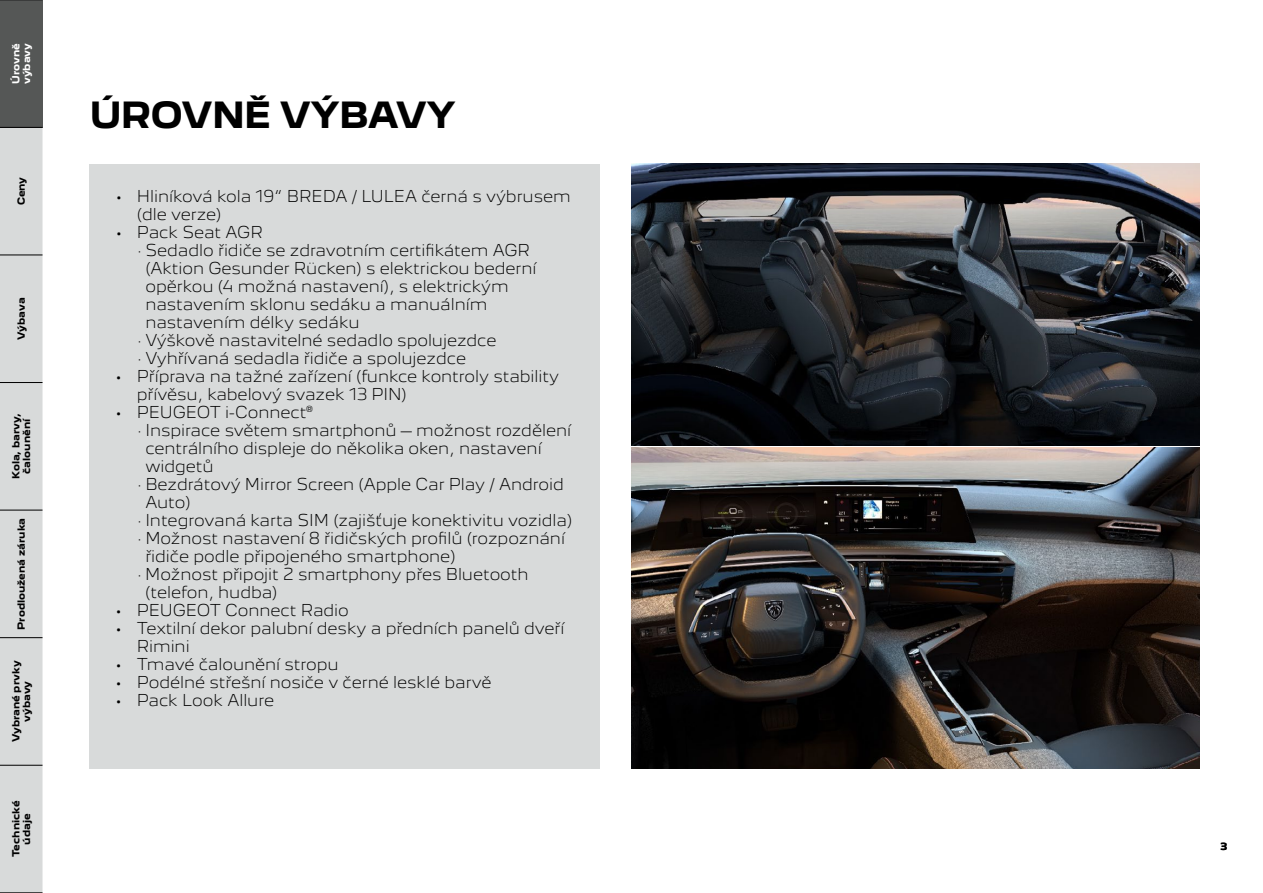
<style>
.page{position:relative;width:1263px;height:893px;background:#fff}
.page>*{position:absolute;margin:0;border:0;box-sizing:border-box;transform-origin:0 0}
.t1{font:700 33px "Peugeot New";letter-spacing:-.02em;color:#000}
.t2{font:300 15px/18px "Peugeot New";letter-spacing:-.005em;color:#000}
.t3{font:700 9px/10.8px "Peugeot New";color:#000;text-align:center}
.t4{font:700 9px/10.8px "Peugeot New";color:#fff}
</style>
<div class="page">
<img style="left:631px;top:448px;width:568px;height:320px">
<div style="left:90px;top:164px;width:510px;height:604px;background:#d8dada"></div>
<img style="left:631px;top:164px;width:568px;height:281px">
<div style="left:0;top:128px;width:43px;height:764px;background:#d8dada"></div>
<div style="left:0;top:0;width:43px;height:127px;background:#555756"></div>
<hr style="left:0;top:892px;width:43px;height:1px;background:#000">
<hr style="left:0;top:765px;width:43px;height:1px;background:#000">
<hr style="left:0;top:637px;width:43px;height:1px;background:#000">
<hr style="left:0;top:510px;width:43px;height:1px;background:#000">
<hr style="left:0;top:382px;width:43px;height:1px;background:#000">
<hr style="left:0;top:255px;width:43px;height:1px;background:#000">
<hr style="left:0;top:127px;width:43px;height:1px;background:#000">
<hr style="left:0;top:0;width:43px;height:1px;background:#000">
<p class="t4" style="left:10px;top:84px;width:43px;rotate:-90deg">Úrovně výbavy</p>
<p class="t3" style="left:15px;top:205px;width:30px;rotate:-90deg">Ceny</p>
<p class="t3" style="left:15px;top:340px;width:44px;rotate:-90deg">Výbava</p>
<p class="t3" style="left:10px;top:479px;width:67px;rotate:-90deg">Kola, barvy, čalounění</p>
<p class="t3" style="left:15px;top:630px;width:113px;rotate:-90deg">Prodloužená záruka</p>
<p class="t3" style="left:10px;top:742px;width:83px;rotate:-90deg">Vybrané prvky výbavy</p>
<p class="t3" style="left:10px;top:857px;width:58px;rotate:-90deg">Technické údaje</p>
<h1 class="t1" style="left:90px;top:87px;width:368px">ÚROVNĚ VÝBAVY</h1>
<p class="t2" style="left:137px;top:186px;width:435px;text-indent:-21px">• Hliníková kola 19“ BREDA / LULEA černá s výbrusem (dle verze)</p>
<p class="t2" style="left:116px;top:222px;width:149px">• Pack Seat AGR</p>
<p class="t2" style="left:137px;top:240px;width:395px">· Sedadlo řidiče se zdravotním certifikátem AGR</p>
<p class="t2" style="left:145px;top:258px;width:393px">(Aktion Gesunder Rücken) s elektrickou bederní</p>
<p class="t2" style="left:145px;top:276px;width:365px">opěrkou (4 možná nastavení), s elektrickým</p>
<p class="t2" style="left:145px;top:294px;width:343px">nastavením sklonu sedáku a manuálním</p>
<p class="t2" style="left:145px;top:312px;width:216px">nastavením délky sedáku</p>
<p class="t2" style="left:137px;top:330px;width:361px">· Výškově nastavitelné sedadlo spolujezdce</p>
<p class="t2" style="left:137px;top:348px;width:331px">· Vyhřívaná sedadla řidiče a spolujezdce</p>
<p class="t2" style="left:137px;top:366px;width:424px;text-indent:-21px">• Příprava na tažné zařízení (funkce kontroly stability přívěsu, kabelový svazek 13 PIN)</p>
<p class="t2" style="left:116px;top:402px;width:199px">• PEUGEOT i-Connect®</p>
<p class="t2" style="left:137px;top:420px;width:436px">· Inspirace světem smartphonů – možnost rozdělení</p>
<p class="t2" style="left:145px;top:438px;width:398px">centrálního displeje do několika oken, nastavení</p>
<p class="t2" style="left:145px;top:456px;width:70px">widgetů</p>
<p class="t2" style="left:137px;top:474px;width:428px">· Bezdrátový Mirror Screen (Apple Car Play / Android</p>
<p class="t2" style="left:145px;top:492px;width:47px">Auto)</p>
<p class="t2" style="left:137px;top:510px;width:437px">· Integrovaná karta SIM (zajišťuje konektivitu vozidla)</p>
<p class="t2" style="left:137px;top:528px;width:430px">· Možnost nastavení 8 řidičských profilů (rozpoznání</p>
<p class="t2" style="left:145px;top:546px;width:312px">řidiče podle připojeného smartphone)</p>
<p class="t2" style="left:137px;top:564px;width:393px">· Možnost připojit 2 smartphony přes Bluetooth</p>
<p class="t2" style="left:145px;top:582px;width:134px">(telefon, hudba)</p>
<p class="t2" style="left:116px;top:600px;width:235px">• PEUGEOT Connect Radio</p>
<p class="t2" style="left:137px;top:618px;width:429px;text-indent:-21px">• Textilní dekor palubní desky a předních panelů dveří<br>Rimini</p>
<p class="t2" style="left:116px;top:654px;width:225px">• Tmavé čalounění stropu</p>
<p class="t2" style="left:116px;top:672px;width:377px">• Podélné střešní nosiče v černé lesklé barvě</p>
<p class="t2" style="left:116px;top:690px;width:160px">• Pack Look Allure</p>
<p class="t3" style="left:1220px;top:841px;width:8px">3</p>
</div>
